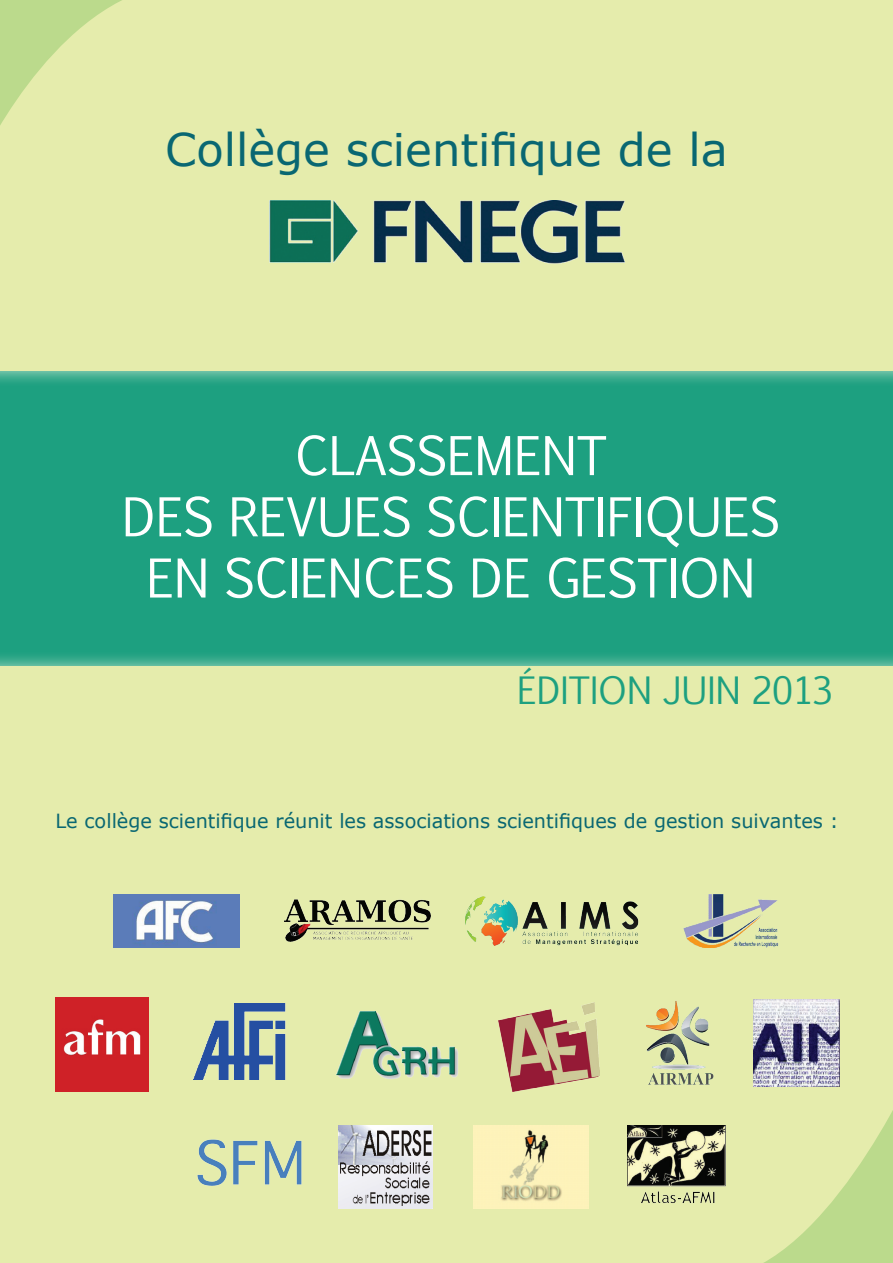
<style>
.page{position:relative;width:893px;height:1263px;background:#e5ecac}
.page>*{position:absolute;margin:0;border:0;box-sizing:border-box;transform-origin:0 0}
.t1{font:51px/61.2px "Euphemia CAS";color:#fff;text-align:center}
.t2{font:45px "Verdana";color:#096772}
.t3{font:36px "Euphemia CAS";color:#1da080}
.t4{font:19.5px "Verdana";color:#096772}
</style>
<div class="page">
<div style="left:0;top:371px;width:893px;height:296px;background:#fffbd6;opacity:.75"></div>
<img style="left:270px;top:200px;width:355px;height:65px">
<img style="left:56px;top:998px;width:93px;height:93px">
<img style="left:498px;top:1002px;width:102px;height:89px">
<img style="left:330px;top:1009px;width:132px;height:70px">
<img style="left:474px;top:1125px;width:114px;height:84px">
<img style="left:628px;top:1125px;width:98px;height:81px">
<img style="left:113px;top:894px;width:126px;height:53px">
<img style="left:193px;top:1004px;width:92px;height:75px">
<img style="left:279px;top:894px;width:153px;height:53px">
<img style="left:684px;top:895px;width:94px;height:52px">
<img style="left:193px;top:1136px;width:114px;height:54px">
<img style="left:754px;top:1000px;width:85px;height:86px">
<img style="left:462px;top:894px;width:180px;height:53px">
<img style="left:639px;top:1000px;width:76px;height:86px">
<img style="left:339px;top:1125px;width:93px;height:84px">
<h2 class="t2" style="left:165px;top:119px;width:564px">Collège scientifique de la</h2>
<h1 class="t1" style="left:122px;top:425px;width:659px">CLASSEMENT<br>DES REVUES SCIENTIFIQUES<br>EN SCIENCES DE GESTION</h1>
<h3 class="t3" style="left:517px;top:664px;width:184px">ÉDITION JUIN</h3>
<h3 class="t3" style="left:751px;top:664px;width:83px">2013</h3>
<p class="t4" style="left:56px;top:808px;width:784px">Le collège scientifique réunit les associations scientifiques de gestion suivantes :</p>
</div>
